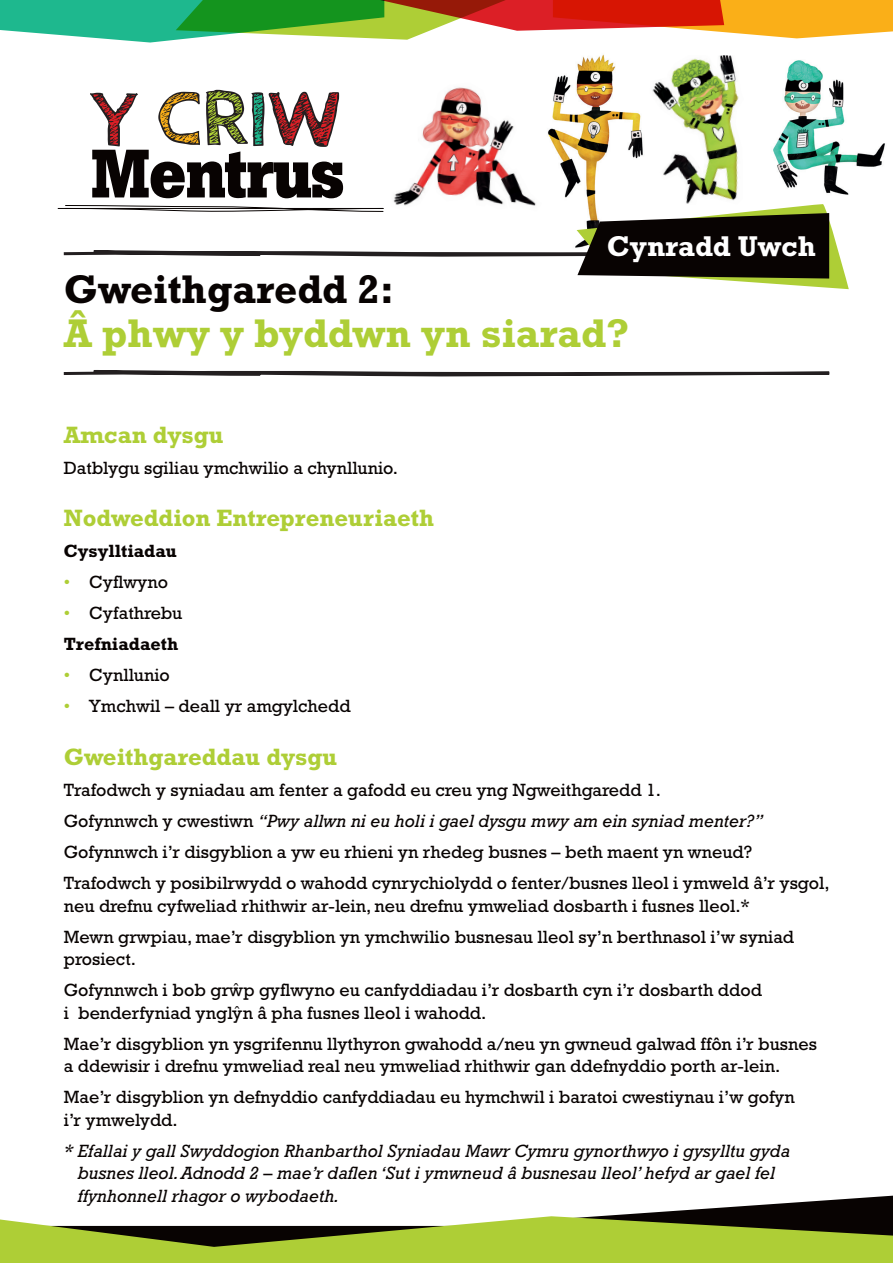
<style>
.page{position:relative;width:893px;height:1263px;background:#fff}
.page>*{position:absolute;margin:0;border:0;box-sizing:border-box;transform-origin:0 0}
.t1{font:700 40.65px "Rockwell";color:#aece36}
.t2{font:700 40.65px "Rockwell";color:#080302}
.t3{font:700 29.1px "Rockwell";color:#fff}
.t4{font:700 24px "Rockwell";color:#aece36}
.t5{font:18px/31px "Rockwell";color:#080302}
.t6{font:italic 18px/22.5px "Rockwell";color:#080302}
.t7{font:700 18px/31px "Rockwell";color:#080302}
.s1{color:#aece36}
.s2{font-weight:400;color:#aece36}
.s3{font-weight:400}
.s4{font-style:italic}
.s5{font-family:"Frutiger";font-weight:300}
</style>
<div class="page">
<svg style="left:0;top:0;width:893px;height:43px"></svg>
<img style="left:547px;top:54px;width:96px;height:150px">
<img style="left:652px;top:55px;width:87px;height:149px">
<img style="left:393px;top:87px;width:143px;height:117px">
<img style="left:773px;top:60px;width:112px;height:135px">
<svg style="left:63px;top:370px;width:767px;height:7px"></svg>
<svg style="left:0;top:1196px;width:893px;height:67px"></svg>
<svg style="left:57px;top:204px;width:792px;height:85px"></svg>
<svg style="left:90px;top:90px;width:253px;height:108px"></svg>
<h2 class="t3" style="left:607px;top:229px;width:210px">Cynradd Uwch</h2>
<h1 class="t2" style="left:64px;top:265px;width:332px">Gweithgaredd 2:</h1>
<h1 class="t1" style="left:64px;top:309px;width:567px">Â phwy y byddwn yn siarad?</h1>
<h3 class="t4" style="left:64px;top:420px;width:162px">Amcan dysgu</h3>
<p class="t5" style="left:64px;top:452px;width:336px">Datblygu sgiliau ymchwilio a chynllunio.</p>
<h3 class="t4" style="left:64px;top:503px;width:372px">Nodweddion Entrepreneuriaeth</h3>
<p class="t7" style="left:64px;top:535px;width:115px">Cysylltiadau</p>
<p class="t5" style="left:64px;top:566px;width:106px"><span class="s1">•</span> Cyflwyno</p>
<p class="t7" style="left:64px;top:597px;width:120px"><span class="s2">•</span> <span class="s3">Cyfathrebu<br></span>Trefniadaeth</p>
<p class="t5" style="left:64px;top:659px;width:108px"><span class="s1">•</span> Cynllunio</p>
<p class="t5" style="left:64px;top:690px;width:288px"><span class="s1">•</span> Ymchwil – deall yr amgylchedd</p>
<h3 class="t4" style="left:64px;top:743px;width:275px">Gweithgareddau dysgu</h3>
<p class="t5" style="left:64px;top:775px;width:767px">Trafodwch y syniadau am fenter a gafodd eu creu yng Ngweithgaredd 1.<br>Gofynnwch y cwestiwn <span class="s4">“Pwy allwn ni eu holi i gael dysgu mwy am ein syniad menter?” </span>Gofynnwch i’r disgyblion a yw eu rhieni yn rhedeg busnes – beth maent yn wneud?<br>Trafodwch y posibilrwydd o wahodd cynrychiolydd o fenter/busnes lleol i ymweld â’r ysgol,</p>
<p class="t5" style="left:64px;top:890px;width:732px">neu drefnu cyfweliad rhithwir ar-lein, neu drefnu ymweliad dosbarth i fusnes lleol.*<br>Mewn grwpiau, mae’r disgyblion yn ymchwilio busnesau lleol sy’n berthnasol i’w syniad</p>
<p class="t5" style="left:64px;top:944px;width:700px">prosiect.<br>Gofynnwch i bob grw<span class="s5">ˆ</span> p gyflwyno eu canfyddiadau i’r dosbarth cyn i’r dosbarth ddod</p>
<p class="t5" style="left:64px;top:997px;width:755px">i benderfyniad yngly<span class="s5">ˆ</span> n â pha fusnes lleol i wahodd.<br>Mae’r disgyblion yn ysgrifennu llythyron gwahodd a/neu yn gwneud galwad ffôn i’r busnes</p>
<p class="t5" style="left:64px;top:1051px;width:732px">a ddewisir i drefnu ymweliad real neu ymweliad rhithwir gan ddefnyddio porth ar-lein.<br>Mae’r disgyblion yn defnyddio canfyddiadau eu hymchwil i baratoi cwestiynau i’w gofyn</p>
<p class="t5" style="left:64px;top:1104px;width:116px">i’r ymwelydd.</p>
<p class="t6" style="left:78px;top:1139px;width:714px;text-indent:-14px">* Efallai y gall Swyddogion Rhanbarthol Syniadau Mawr Cymru gynorthwyo i gysylltu gyda busnes lleol. Adnodd 2 – mae’r daflen ‘Sut i ymwneud â busnesau lleol’ hefyd ar gael fel ffynhonnell rhagor o wybodaeth.</p>
</div>
